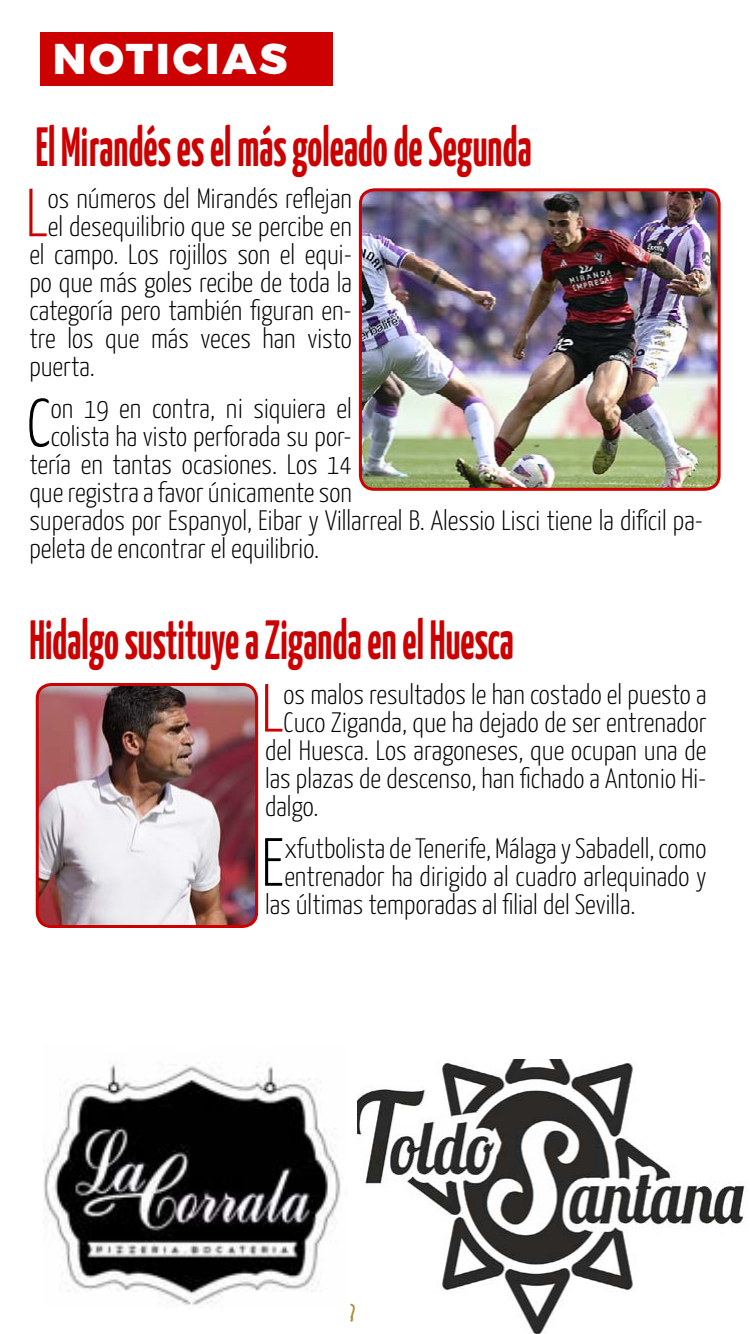
<style>
.page{position:relative;width:750px;height:1334px;background:#fff}
.page>*{position:absolute;margin:0;border:0;box-sizing:border-box;transform-origin:0 0}
.t1{font:300 68px "Yanone Kaffeesatz";color:#c00}
.t2{font:300 68px "Yanone Kaffeesatz";color:#000}
.t3{font:700 55px "Yanone Kaffeesatz";color:#c00;scale:.75 1}
.t4{font:800 43px "Montserrat";letter-spacing:.07em;color:#fff}
.t5{font:300 28px "Yanone Kaffeesatz";color:#000}
</style>
<div class="page">
<div style="left:40px;top:32px;width:293px;height:54px;background:#c00"></div>
<img style="left:360px;top:192px;width:357px;height:295px">
<div style="left:359px;top:188px;width:362px;height:303px;border:3px solid #c00;border-radius:14px"></div>
<img style="left:37px;top:684px;width:220px;height:241px">
<div style="left:36px;top:683px;width:222px;height:245px;border:3px solid #c00;border-radius:14px"></div>
<img style="left:43px;top:1062px;width:298px;height:243px">
<img style="left:357px;top:1059px;width:388px;height:275px">
<svg style="left:334px;top:1297px;width:7px;height:8px"></svg>
<svg style="left:708px;top:1295px;width:31px;height:27px"></svg>
<h3 class="t4" style="left:53px;top:32px;width:236px">NOTICIAS</h3>
<h2 class="t3" style="left:36px;top:108px;width:663px">El Mirandés es el más goleado de Segunda</h2>
<h1 class="t1" style="left:25px;top:164px;width:24px">L</h1>
<p class="t5" style="left:48px;top:179px;width:305px">os números del Mirandés reflejan</p>
<p class="t5" style="left:48px;top:207px;width:305px">el desequilibrio que se percibe en</p>
<p class="t5" style="left:29px;top:235px;width:324px">el campo. Los rojillos son el equi-</p>
<p class="t5" style="left:29px;top:263px;width:324px">po que más goles recibe de toda la</p>
<p class="t5" style="left:29px;top:291px;width:324px">categoría pero también figuran en-</p>
<p class="t5" style="left:29px;top:319px;width:324px">tre los que más veces han visto</p>
<p class="t5" style="left:29px;top:347px;width:67px">puerta.</p>
<h1 class="t2" style="left:27px;top:374px;width:26px">C</h1>
<p class="t5" style="left:51px;top:389px;width:302px">on 19 en contra, ni siquiera el</p>
<p class="t5" style="left:51px;top:417px;width:302px">colista ha visto perforada su por-</p>
<p class="t5" style="left:29px;top:445px;width:324px">tería en tantas ocasiones. Los 14</p>
<p class="t5" style="left:29px;top:473px;width:324px">que registra a favor únicamente son</p>
<p class="t5" style="left:29px;top:501px;width:675px">superados por Espanyol, Eibar y Villarreal B. Alessio Lisci tiene la difícil pa-</p>
<p class="t5" style="left:29px;top:529px;width:291px">peleta de encontrar el equilibrio.</p>
<h2 class="t3" style="left:29px;top:601px;width:648px">Hidalgo sustituye a Ziganda en el Huesca</h2>
<h1 class="t1" style="left:261px;top:659px;width:24px">L</h1>
<p class="t5" style="left:284px;top:674px;width:424px">os malos resultados le han costado el puesto a</p>
<p class="t5" style="left:284px;top:702px;width:424px">Cuco Ziganda, que ha dejado de ser entrenador</p>
<p class="t5" style="left:265px;top:730px;width:443px">del Huesca. Los aragoneses, que ocupan una de</p>
<p class="t5" style="left:265px;top:758px;width:443px">las plazas de descenso, han fichado a Antonio Hi-</p>
<p class="t5" style="left:265px;top:786px;width:55px">dalgo.</p>
<h1 class="t2" style="left:261px;top:814px;width:25px">E</h1>
<p class="t5" style="left:284px;top:828px;width:424px">xfutbolista de Tenerife, Málaga y Sabadell, como</p>
<p class="t5" style="left:284px;top:856px;width:424px">entrenador ha dirigido al cuadro arlequinado y</p>
<p class="t5" style="left:265px;top:884px;width:372px">las últimas temporadas al filial del Sevilla.</p>
</div>
